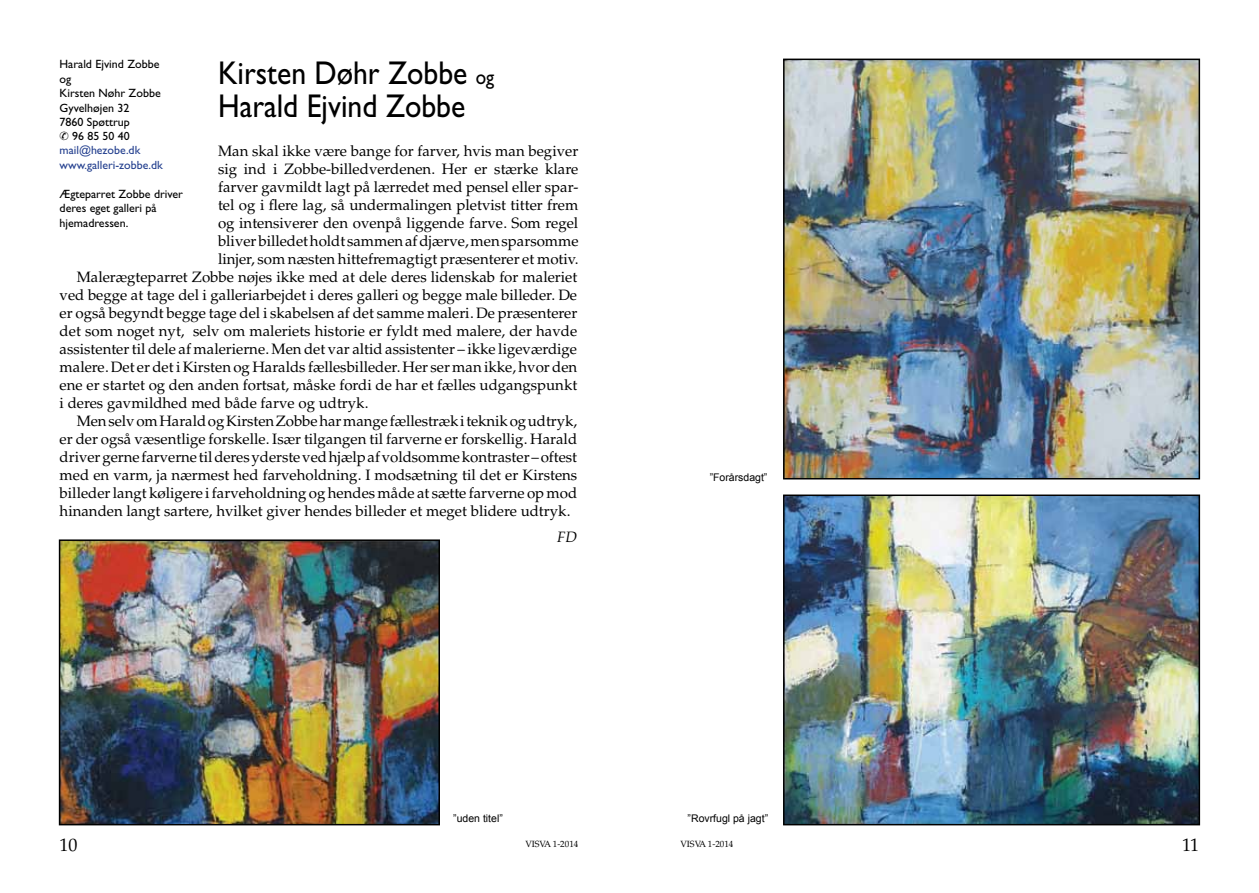
<style>
.page{position:relative;width:1259px;height:893px;background:#fff}
.page>*{position:absolute;margin:0;border:0;box-sizing:border-box;transform-origin:0 0}
.t1{font:33px/33px "Gill Sans";color:#000;scale:.9 1}
.t2{font:18px "Palm Springs";color:#000}
.t3{font:15px "Palm Springs";color:#000}
.t4{font:italic 15px "Palm Springs";color:#000}
.t5{font:12px/14.4px "Gill Sans";color:#000}
.t6{font:11.85px/14.2px "Gill Sans";color:#24408f}
.t7{font:11.85px "Gill Sans";color:#000}
.t8{font:10.5px "Arial";color:#000}
.t9{font:9px "Palm Springs";color:#000}
.s1{font-size:21px}
</style>
<div class="page">
<img style="left:786px;top:497px;width:411px;height:325px">
<div style="left:783px;top:494px;width:417px;height:331px;border:2px solid #000"></div>
<img style="left:786px;top:62px;width:411px;height:414px">
<div style="left:783px;top:59px;width:417px;height:420px;border:2px solid #000"></div>
<img style="left:62px;top:542px;width:375px;height:280px">
<div style="left:59px;top:539px;width:381px;height:286px;border:2px solid #000"></div>
<p class="t5" style="left:60px;top:57px;width:103px">Harald Ejvind Zobbe og<br>Kirsten Nøhr Zobbe<br>Gyvelhøjen 32<br>7860 Spøttrup</p>
<p class="t7" style="left:72px;top:129px;width:59px">96 85 50 40</p>
<p class="t6" style="left:60px;top:143px;width:105px">mail@hezobe.dk www.galleri-zobbe.dk</p>
<p class="t5" style="left:60px;top:187px;width:125px">Ægteparret Zobbe driver deres eget galleri på hjemadressen.</p>
<h1 class="t1" style="left:218px;top:57px;width:308px">Kirsten Døhr Zobbe <span class="s1">og<br></span>Harald Ejvind Zobbe</h1>
<p class="t3" style="left:218px;top:142px;width:362px">Man skal ikke være bange for farver, hvis man begiver</p>
<p class="t3" style="left:218px;top:160px;width:362px">sig ind i Zobbe-billedverdenen. Her er stærke klare</p>
<p class="t3" style="left:218px;top:178px;width:362px">farver gavmildt lagt på lærredet med pensel eller spar-</p>
<p class="t3" style="left:218px;top:196px;width:362px">tel og i flere lag, så undermalingen pletvist titter frem</p>
<p class="t3" style="left:218px;top:214px;width:362px">og intensiverer den ovenpå liggende farve. Som regel</p>
<p class="t3" style="left:218px;top:232px;width:362px">bliver billedet holdt sammen af djærve, men sparsomme</p>
<p class="t3" style="left:218px;top:250px;width:362px">linjer, som næsten hittefremagtigt præsenterer et motiv.</p>
<p class="t3" style="left:77px;top:268px;width:502px">Malerægteparret Zobbe nøjes ikke med at dele deres lidenskab for maleriet</p>
<p class="t3" style="left:60px;top:286px;width:519px">ved begge at tage del i galleriarbejdet i deres galleri og begge male billeder. De</p>
<p class="t3" style="left:60px;top:304px;width:519px">er også begyndt begge tage del i skabelsen af det samme maleri. De præsenterer</p>
<p class="t3" style="left:60px;top:322px;width:519px">det som noget nyt, selv om maleriets historie er fyldt med malere, der havde</p>
<p class="t3" style="left:60px;top:340px;width:519px">assistenter til dele af malerierne. Men det var altid assistenter – ikke ligeværdige</p>
<p class="t3" style="left:60px;top:358px;width:519px">malere. Det er det i Kirsten og Haralds fællesbilleder. Her ser man ikke, hvor den</p>
<p class="t3" style="left:60px;top:376px;width:519px">ene er startet og den anden fortsat, måske fordi de har et fælles udgangspunkt</p>
<p class="t3" style="left:60px;top:394px;width:310px">i deres gavmildhed med både farve og udtryk.</p>
<p class="t3" style="left:77px;top:413px;width:502px">Men selv om Harald og Kirsten Zobbe har mange fællestræk i teknik og udtryk,</p>
<p class="t3" style="left:60px;top:431px;width:519px">er der også væsentlige forskelle. Især tilgangen til farverne er forskellig. Harald</p>
<p class="t3" style="left:60px;top:449px;width:519px">driver gerne farverne til deres yderste ved hjælp af voldsomme kontraster – oftest</p>
<p class="t3" style="left:60px;top:467px;width:519px">med en varm, ja nærmest hed farveholdning. I modsætning til det er Kirstens</p>
<p class="t3" style="left:60px;top:485px;width:519px">billeder langt køligere i farveholdning og hendes måde at sætte farverne op mod</p>
<p class="t3" style="left:60px;top:503px;width:512px">hinanden langt sartere, hvilket giver hendes billeder et meget blidere udtryk.</p>
<p class="t4" style="left:557px;top:528px;width:22px">FD</p>
<p class="t8" style="left:453px;top:811px;width:51px">”uden titel”</p>
<p class="t8" style="left:709px;top:470px;width:59px">”Forårsdagt”</p>
<p class="t8" style="left:687px;top:811px;width:82px">”Rovrfugl på jagt”</p>
<p class="t2" style="left:60px;top:834px;width:19px">10</p>
<p class="t9" style="left:525px;top:839px;width:54px">VISVA 1-2014</p>
<p class="t9" style="left:680px;top:839px;width:54px">VISVA 1-2014</p>
<p class="t2" style="left:1182px;top:834px;width:19px">11</p>
</div>
